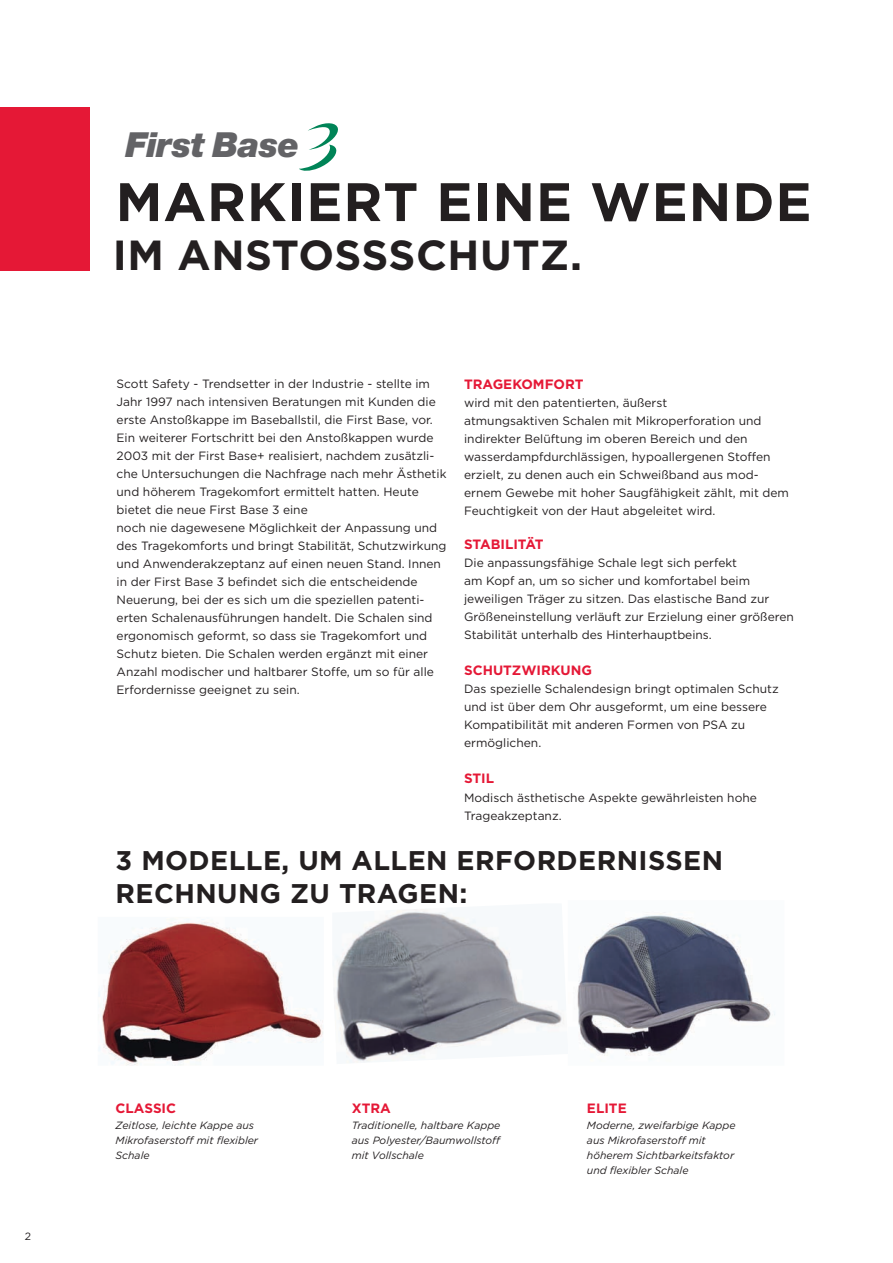
<style>
.page{position:relative;width:893px;height:1263px;background:#fff}
.page>*{position:absolute;margin:0;border:0;box-sizing:border-box;transform-origin:0 0}
.t1{font:700 54px "Gotham";letter-spacing:.015em;color:#231f20}
.t2{font:700 42px "Gotham";letter-spacing:.015em;color:#231f20}
.t3{font:italic 900 34.5px "Helvetica Neue LT Std";letter-spacing:-.02em;color:#636366}
.t4{font:700 27px/32.4px "Gotham";letter-spacing:.015em;color:#231f20}
.t5{font:700 13.5px "Gotham";color:#e51836}
.t6{font:12px/18px "Gotham";color:#231f20}
.t7{font:italic 10.5px/15px "Gotham";color:#231f20}
.t8{font:10.5px "Gotham";color:#231f20}
</style>
<div class="page">
<div style="left:0;top:108px;width:89px;height:163px;background:#e51836"></div>
<svg style="left:299px;top:123px;width:39px;height:48px"></svg>
<img style="left:577px;top:912px;width:198px;height:144px">
<img style="left:333px;top:908px;width:231px;height:155px">
<img style="left:98px;top:919px;width:225px;height:146px">
<p class="t8" style="left:25px;top:1229px;width:8px">2</p>
<h3 class="t3" style="left:125px;top:123px;width:175px">First Base</h3>
<h1 class="t1" style="left:115px;top:169px;width:697px">MARKIERT EINE WENDE</h1>
<h2 class="t2" style="left:113px;top:229px;width:470px">IM ANSTOSSSCHUTZ.</h2>
<p class="t6" style="left:116px;top:374px;width:331px">Scott Safety - Trendsetter in der Industrie - stellte im Jahr 1997 nach intensiven Beratungen mit Kunden die erste Anstoßkappe im Baseballstil, die First Base, vor.<br>Ein weiterer Fortschritt bei den Anstoßkappen wurde 2003 mit der First Base+ realisiert, nachdem zusätzli&shy;che Untersuchungen die Nachfrage nach mehr Ästhetik und höherem Tragekomfort ermittelt hatten. Heute bietet die neue First Base 3 eine<br>noch nie dagewesene Möglichkeit der Anpassung und des Tragekomforts und bringt Stabilität, Schutzwirkung und Anwenderakzeptanz auf einen neuen Stand. Innen in der First Base 3 befindet sich die entscheidende Neuerung, bei der es sich um die speziellen patenti&shy;erten Schalenausführungen handelt. Die Schalen sind ergonomisch geformt, so dass sie Tragekomfort und Schutz bieten. Die Schalen werden ergänzt mit einer Anzahl modischer und haltbarer Stoffe, um so für alle Erfordernisse geeignet zu sein.</p>
<p class="t5" style="left:464px;top:375px;width:121px">TRAGEKOMFORT</p>
<p class="t6" style="left:464px;top:393px;width:326px">wird mit den patentierten, äußerst<br>atmungsaktiven Schalen mit Mikroperforation und indirekter Belüftung im oberen Bereich und den wasserdampfdurchlässigen, hypoallergenen Stoffen erzielt, zu denen auch ein Schweißband aus mod&shy;ernem Gewebe mit hoher Saugfähigkeit zählt, mit dem Feuchtigkeit von der Haut abgeleitet wird.</p>
<p class="t5" style="left:464px;top:536px;width:81px">STABILITÄT</p>
<p class="t6" style="left:464px;top:554px;width:331px">Die anpassungsfähige Schale legt sich perfekt<br>am Kopf an, um so sicher und komfortabel beim jeweiligen Träger zu sitzen. Das elastische Band zur Größeneinstellung verläuft zur Erzielung einer größeren Stabilität unterhalb des Hinterhauptbeins.</p>
<p class="t5" style="left:464px;top:662px;width:129px">SCHUTZWIRKUNG</p>
<p class="t6" style="left:464px;top:680px;width:316px">Das spezielle Schalendesign bringt optimalen Schutz und ist über dem Ohr ausgeformt, um eine bessere Kompatibilität mit anderen Formen von PSA zu ermöglichen.</p>
<p class="t5" style="left:464px;top:770px;width:32px">STIL</p>
<p class="t6" style="left:464px;top:788px;width:294px">Modisch ästhetische Aspekte gewährleisten hohe<br>Trageakzeptanz.</p>
<h3 class="t4" style="left:115px;top:844px;width:608px">3 MODELLE, UM ALLEN ERFORDERNISSEN<br>RECHNUNG ZU TRAGEN:</h3>
<p class="t5" style="left:115px;top:1100px;width:62px">CLASSIC</p>
<p class="t7" style="left:115px;top:1116px;width:144px">Zeitlose, leichte Kappe aus<br>Mikrofaserstoff mit flexibler<br>Schale</p>
<p class="t5" style="left:351px;top:1100px;width:41px">XTRA</p>
<p class="t7" style="left:351px;top:1116px;width:150px;text-align:justify">Traditionelle, haltbare Kappe aus Polyester/Baumwollstoff mit Vollschale</p>
<p class="t5" style="left:586px;top:1100px;width:41px">ELITE</p>
<p class="t7" style="left:586px;top:1116px;width:150px">Moderne, zweifarbige Kappe aus Mikrofaserstoff mit höherem Sichtbarkeitsfaktor und flexibler Schale</p>
</div>
